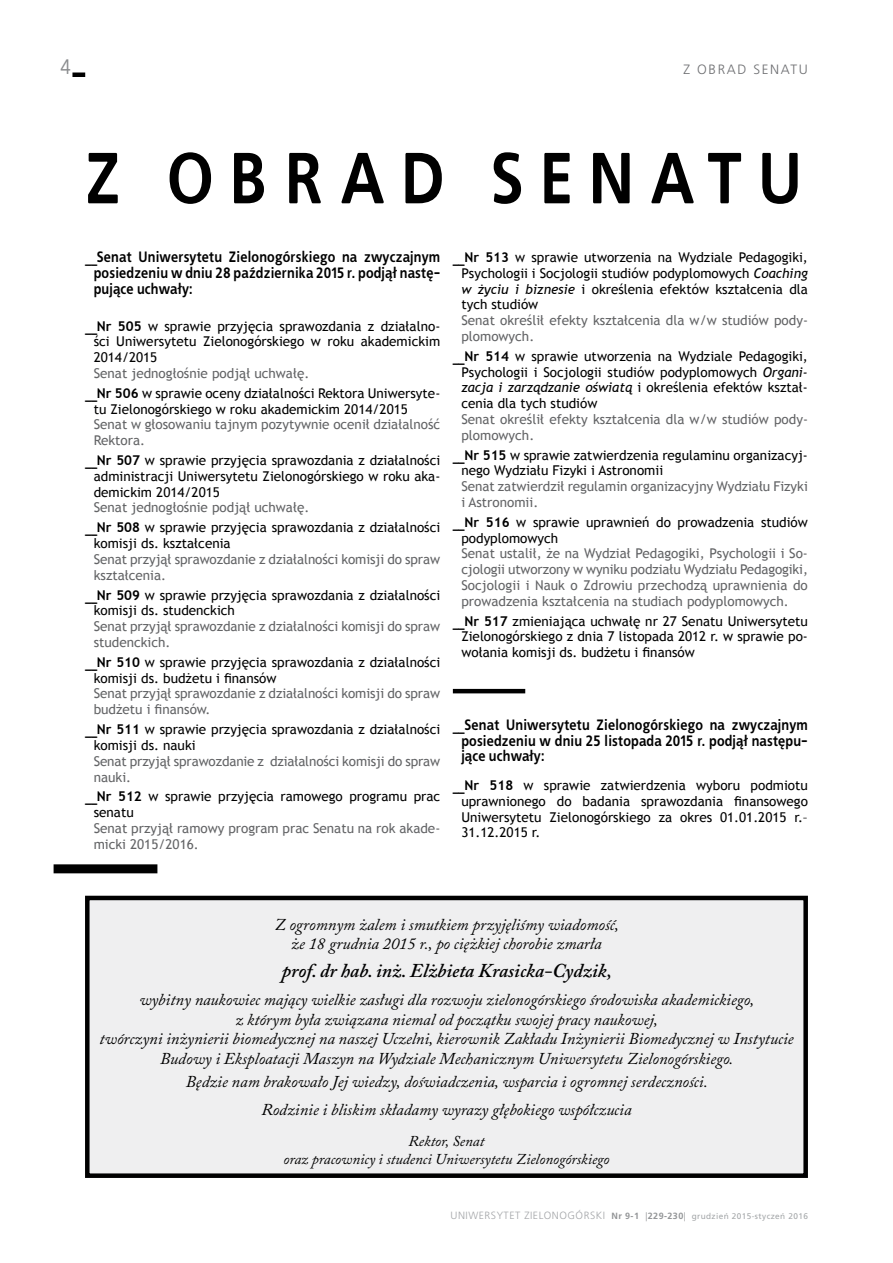
<style>
.page{position:relative;width:893px;height:1263px;background:#fff}
.page>*{position:absolute;margin:0;border:0;box-sizing:border-box;transform-origin:0 0}
.t1{font:700 72px "EFN Bureau OT";letter-spacing:.22em;color:#000}
.t2{font:21px "EFN Bureau OT";color:#8a8c8e}
.t3{font:italic 600 19.5px "Adobe Caslon Pro";color:#000}
.t4{font:italic 16.5px/19.5px "Adobe Caslon Pro";color:#000;text-align:center}
.t5{font:700 15px/15.8px "EFN Bureau OT";letter-spacing:.01em;color:#000;text-align:justify}
.t6{font:italic 15px/18px "Adobe Caslon Pro";color:#000;text-align:center}
.t7{font:13.5px/15.8px "Trebuchet MS";color:#000}
.t8{font:13.5px/15.8px "Trebuchet MS";color:#636466}
.t9{font:300 13.5px "Frutiger LT Pro";color:#6d6e71}
.t10{font:300 10.5px "Frutiger LT Pro";letter-spacing:.05em;color:#a3a5a8}
.s1{font-family:"EFN Bureau OT";font-weight:700;font-size:15px}
.s2{font-weight:700}
.s3{color:#636466}
.s4{font-style:italic}
.s5{font-weight:700;font-size:9px;color:#939597}
.s6{font-size:9px;color:#939597}
.s7{font-weight:400;font-size:8.25px;color:#a4a7a9}
</style>
<div class="page">
<div style="left:72px;top:72px;width:13px;height:5px;background:#000"></div>
<hr style="left:453px;top:689px;width:72px;height:4px;background:#000">
<div style="left:54px;top:864px;width:103px;height:9px;background:#000"></div>
<div style="left:87px;top:898px;width:719px;height:278px;background:#efeff0"></div>
<div style="left:85px;top:896px;width:723px;height:282px;border:4px solid #000"></div>
<h2 class="t2" style="left:60px;top:55px;width:12px">4</h2>
<p class="t9" style="left:683px;top:61px;width:10px">ZOBRAD</p>
<p class="t9" style="left:753px;top:61px;width:10px">SENATU</p>
<h1 class="t1" style="left:85px;top:133px;width:718px">z obrad senatu</h1>
<p class="t5" style="left:94px;top:249px;width:348px;text-indent:-9px">__Senat Uniwersytetu Zielonogórskiego na zwyczajnym posiedzeniu w dniu 28 października 2015 r. podjął nastę&shy;pujące uchwały:</p>
<p class="t7" style="left:94px;top:318px;width:348px;text-align:justify;text-indent:-8px"><span class="s1">__</span><span class="s2">Nr 505</span> w sprawie przyjęcia sprawozdania z działalno&shy;ści Uniwersytetu Zielonogórskiego w roku akademickim 2014/2015</p>
<p class="t7" style="left:85px;top:363px;width:357px;line-height:20px;text-indent:8px"><span class="s3">Senat jednogłośnie podjął uchwałę.<br></span><span class="s1">__</span><span class="s2">Nr 506</span> w sprawie oceny działalności Rektora Uniwersyte-</p>
<p class="t7" style="left:94px;top:401px;width:316px">tu Zielonogórskiego w roku akademickim 2014/2015</p>
<p class="t8" style="left:94px;top:417px;width:348px">Senat w głosowaniu tajnym pozytywnie ocenił działalność<br>Rektora.</p>
<p class="t7" style="left:94px;top:453px;width:348px;text-align:justify;text-indent:-8px"><span class="s1">__</span><span class="s2">Nr 507</span> w sprawie przyjęcia sprawozdania z działalności administracji Uniwersytetu Zielonogórskiego w roku aka&shy;demickim 2014/2015</p>
<p class="t7" style="left:85px;top:498px;width:357px;line-height:20px;text-indent:8px"><span class="s3">Senat jednogłośnie podjął uchwałę.<br></span><span class="s1">__</span><span class="s2">Nr 508</span> w sprawie przyjęcia sprawozdania z działalności</p>
<p class="t7" style="left:94px;top:536px;width:138px">komisji ds. kształcenia</p>
<p class="t8" style="left:94px;top:551px;width:348px">Senat przyjął sprawozdanie z działalności komisji do spraw kształcenia.</p>
<p class="t7" style="left:94px;top:587px;width:348px;text-indent:-8px"><span class="s1">__</span><span class="s2">Nr 509</span> w sprawie przyjęcia sprawozdania z działalności komisji ds. studenckich</p>
<p class="t8" style="left:94px;top:619px;width:348px">Senat przyjął sprawozdanie z działalności komisji do spraw studenckich.</p>
<p class="t7" style="left:94px;top:654px;width:348px;text-indent:-8px"><span class="s1">__</span><span class="s2">Nr 510</span> w sprawie przyjęcia sprawozdania z działalności komisji ds. budżetu i finansów</p>
<p class="t8" style="left:94px;top:686px;width:348px">Senat przyjął sprawozdanie z działalności komisji do spraw budżetu i finansów.</p>
<p class="t7" style="left:94px;top:722px;width:348px;text-indent:-8px"><span class="s1">__</span><span class="s2">Nr 511</span> w sprawie przyjęcia sprawozdania z działalności komisji ds. nauki</p>
<p class="t8" style="left:94px;top:753px;width:348px">Senat przyjął sprawozdanie z działalności komisji do spraw nauki.</p>
<p class="t7" style="left:94px;top:789px;width:348px;text-indent:-8px"><span class="s1">__</span><span class="s2">Nr 512</span> w sprawie przyjęcia ramowego programu prac senatu</p>
<p class="t8" style="left:94px;top:820px;width:348px">Senat przyjął ramowy program prac Senatu na rok akade&shy;micki 2015/2016.</p>
<p class="t7" style="left:461px;top:250px;width:348px;text-align:justify;text-indent:-8px"><span class="s1">__</span><span class="s2">Nr 513</span> w sprawie utworzenia na Wydziale Pedagogiki, Psychologii i Socjologii studiów podyplomowych <span class="s4">Coaching w życiu i biznesie</span> i określenia efektów kształcenia dla tych studiów</p>
<p class="t8" style="left:461px;top:313px;width:348px">Senat określił efekty kształcenia dla w/w studiów pody&shy;plomowych.</p>
<p class="t7" style="left:461px;top:348px;width:348px;text-align:justify;text-indent:-8px"><span class="s1">__</span><span class="s2">Nr 514</span> w sprawie utworzenia na Wydziale Pedagogiki, Psychologii i Socjologii studiów podyplomowych <span class="s4">Organi&shy;zacja i zarządzanie oświatą</span> i określenia efektów kształ&shy;cenia dla tych studiów</p>
<p class="t8" style="left:461px;top:411px;width:348px">Senat określił efekty kształcenia dla w/w studiów pody&shy;plomowych.</p>
<p class="t7" style="left:461px;top:447px;width:348px;text-indent:-8px"><span class="s1">__</span><span class="s2">Nr 515</span> w sprawie zatwierdzenia regulaminu organizacyj&shy;nego Wydziału Fizyki i Astronomii</p>
<p class="t8" style="left:461px;top:479px;width:348px">Senat zatwierdził regulamin organizacyjny Wydziału Fizyki i Astronomii.</p>
<p class="t7" style="left:461px;top:514px;width:348px;text-indent:-8px"><span class="s1">__</span><span class="s2">Nr 516</span> w sprawie uprawnień do prowadzenia studiów podyplomowych</p>
<p class="t8" style="left:461px;top:546px;width:348px;text-align:justify">Senat ustalił, że na Wydział Pedagogiki, Psychologii i So&shy;cjologii utworzony w wyniku podziału Wydziału Pedagogiki, Socjologii i Nauk o Zdrowiu przechodzą uprawnienia do prowadzenia kształcenia na studiach podyplomowych.</p>
<p class="t7" style="left:461px;top:613px;width:348px;text-align:justify;text-indent:-8px"><span class="s1">__</span><span class="s2">Nr 517</span> zmieniająca uchwałę nr 27 Senatu Uniwersytetu Zielonogórskiego z dnia 7 listopada 2012 r. w sprawie po&shy;wołania komisji ds. budżetu i finansów</p>
<p class="t5" style="left:461px;top:717px;width:348px;text-indent:-9px">__Senat Uniwersytetu Zielonogórskiego na zwyczajnym posiedzeniu w dniu 25 listopada 2015 r. podjął następu&shy;jące uchwały:</p>
<p class="t7" style="left:461px;top:777px;width:348px;text-align:justify;text-indent:-8px"><span class="s1">__</span><span class="s2">Nr 518</span> w sprawie zatwierdzenia wyboru podmiotu uprawnionego do badania sprawozdania finansowego Uniwersytetu Zielonogórskiego za okres 01.01.2015 r.– 31.12.2015 r.</p>
<p class="t4" style="left:274px;top:914px;width:346px">Z ogromnym żalem i smutkiem przyjęliśmy wiadomość, że 18 grudnia 2015 r., po ciężkiej chorobie zmarła</p>
<h3 class="t3" style="left:282px;top:959px;width:331px">prof. dr hab. inż. Elżbieta Krasicka-Cydzik,</h3>
<p class="t4" style="left:99px;top:990px;width:696px">wybitny naukowiec mający wielkie zasługi dla rozwoju zielonogórskiego środowiska akademickiego,<br>z którym była związana niemal od początku swojej pracy naukowej,<br>twórczyni inżynierii biomedycznej na naszej Uczelni, kierownik Zakładu Inżynierii Biomedycznej w Instytucie Budowy i Eksploatacji Maszyn na Wydziale Mechanicznym Uniwersytetu Zielonogórskiego.</p>
<p class="t4" style="left:186px;top:1068px;width:524px;line-height:28px">Będzie nam brakowało Jej wiedzy, doświadczenia, wsparcia i ogromnej serdeczności.<br>Rodzinie i bliskim składamy wyrazy głębokiego współczucia</p>
<p class="t6" style="left:283px;top:1132px;width:328px">Rektor, Senat<br>oraz pracownicy i studenci Uniwersytetu Zielonogórskiego</p>
<p class="t10" style="left:451px;top:1209px;width:359px">UNIWERSYTET ZIELONOGÓRSKI <span class="s5">Nr 9-1</span> <span class="s6">|</span><span class="s5">229-230</span><span class="s6">|</span> <span class="s7">grudzień 2015-styczeń 2016</span></p>
</div>
